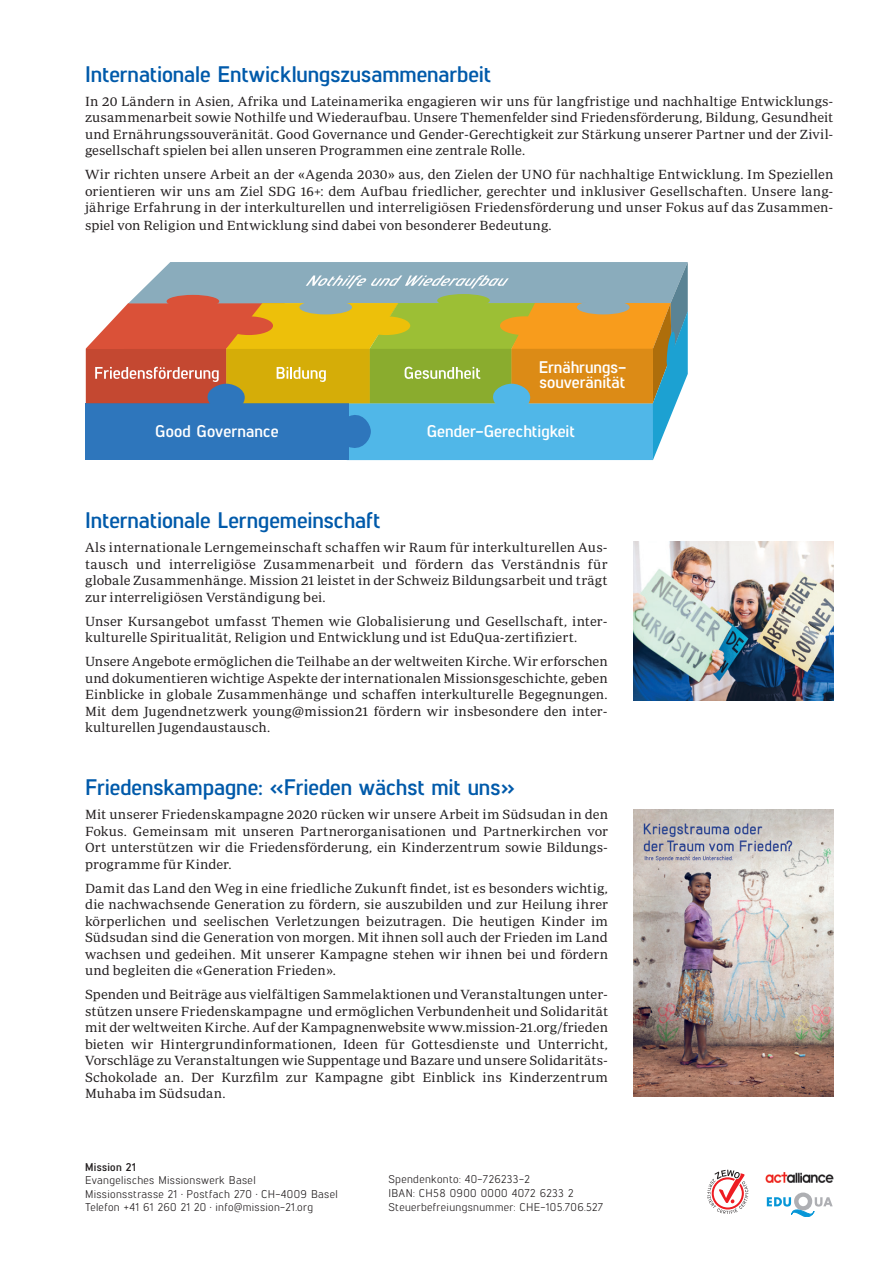
<style>
.page{position:relative;width:893px;height:1263px;background:#fff}
.page>*{position:absolute;margin:0;border:0;box-sizing:border-box;transform-origin:0 0}
.t1{font:700 22.5px "Lintel";letter-spacing:-.005em;color:#015aaa}
.t2{font:700 16.8px/15.1px "Lintel";color:#fff}
.t3{font:13.5px/16.5px "Periodico Text Lg";letter-spacing:.005em;color:#231f20;text-align:justify}
.t4{font:11.25px/13.5px "Lintel";letter-spacing:.03em;color:#231f20}
.t5{font:700 11.25px "Lintel";letter-spacing:.03em;color:#231f20}
.s1{font-weight:500}
</style>
<div class="page">
<img style="left:633px;top:542px;width:200px;height:158px">
<img style="left:634px;top:809px;width:199px;height:287px">
<svg style="left:86px;top:262px;width:602px;height:198px;background:#979e7f"></svg>
<svg style="left:707px;top:1170px;width:41px;height:44px"></svg>
<svg style="left:767px;top:1192px;width:66px;height:25px"></svg>
<img style="left:765px;top:1172px;width:68px;height:10px">
<h1 class="t1" style="left:85px;top:58px;width:408px">Internationale Entwicklungszusammenarbeit</h1>
<p class="t3" style="left:85px;top:93px;width:750px">In 20 Ländern in Asien, Afrika und Lateinamerika engagieren wir uns für langfristige und nachhaltige Entwicklungs&shy;zusammenarbeit sowie Nothilfe und Wiederaufbau. Unsere Themenfelder sind Friedensförderung, Bildung, Gesundheit und Ernährungssouveränität. Good Governance und Gender-Gerechtigkeit zur Stärkung unserer Partner und der Zivil&shy;gesellschaft spielen bei allen unseren Programmen eine zentrale Rolle.</p>
<p class="t3" style="left:85px;top:166px;width:750px">Wir richten unsere Arbeit an der «Agenda 2030» aus, den Zielen der UNO für nachhaltige Entwicklung. Im Speziellen orientieren wir uns am Ziel SDG 16+: dem Aufbau friedlicher, gerechter und inklusiver Gesellschaften. Unsere lang&shy;jährige Erfahrung in der interkulturellen und interreligiösen Friedensförderung und unser Fokus auf das Zusammen&shy;spiel von Religion und Entwicklung sind dabei von besonderer Bedeutung.</p>
<p class="t2" style="left:539px;top:358px;width:89px">Ernährungs&shy;souveränität</p>
<p class="t2" style="left:155px;top:422px;width:125px">Good Governance</p>
<p class="t2" style="left:427px;top:422px;width:150px">Gender-Gerechtigkeit</p>
<h1 class="t1" style="left:85px;top:505px;width:297px">Internationale Lerngemeinschaft</h1>
<p class="t3" style="left:85px;top:539px;width:524px">Als internationale Lerngemeinschaft schaffen wir Raum für interkulturellen Aus&shy;tausch und interreligiöse Zusammenarbeit und fördern das Verständnis für globale Zusammenhänge. Mission 21 leistet in der Schweiz Bildungsarbeit und trägt zur interreligiösen Verständigung bei.</p>
<p class="t3" style="left:85px;top:613px;width:524px">Unser Kursangebot umfasst Themen wie Globalisierung und Gesellschaft, inter&shy;kulturelle Spiritualität, Religion und Entwicklung und ist EduQua-zertifiziert.</p>
<p class="t3" style="left:85px;top:653px;width:524px">Unsere Angebote ermöglichen die Teilhabe an der weltweiten Kirche. Wir erforschen und dokumentieren wichtige Aspekte der internationalen Missionsgeschichte, geben Einblicke in globale Zusammenhänge und schaffen interkulturelle Begegnungen.<br>Mit dem Jugendnetzwerk young@mission21 fördern wir insbesondere den inter&shy;kulturellen Jugendaustausch.</p>
<h1 class="t1" style="left:85px;top:772px;width:431px">Friedenskampagne: «Frieden wächst mit uns»</h1>
<p class="t3" style="left:85px;top:806px;width:525px">Mit unserer Friedenskampagne 2020 rücken wir unsere Arbeit im Südsudan in den Fokus. Gemeinsam mit unseren Partnerorganisationen und Partnerkirchen vor Ort unterstützen wir die Friedensförderung, ein Kinderzentrum sowie Bildungs&shy;programme für Kinder.</p>
<p class="t3" style="left:85px;top:880px;width:525px">Damit das Land den Weg in eine friedliche Zukunft findet, ist es besonders wichtig, die nachwachsende Generation zu fördern, sie auszubilden und zur Heilung ihrer körperlichen und seelischen Verletzungen beizutragen. Die heutigen Kinder im Südsudan sind die Generation von morgen. Mit ihnen soll auch der Frieden im Land wachsen und gedeihen. Mit unserer Kampagne stehen wir ihnen bei und fördern und begleiten die «Generation Frieden».</p>
<p class="t3" style="left:85px;top:986px;width:525px">Spenden und Beiträge aus vielfältigen Sammelaktionen und Veranstaltungen unter&shy;stützen unsere Friedenskampagne und ermöglichen Verbundenheit und Solidarität mit der weltweiten Kirche. Auf der Kampagnenwebsite www.mission-21.org/frieden bieten wir Hintergrundinformationen, Ideen für Gottesdienste und Unterricht, Vorschläge zu Veranstaltungen wie Suppentage und Bazare und unsere Solidaritäts-Schokolade an. Der Kurzfilm zur Kampagne gibt Einblick ins Kinderzentrum Muhaba im Südsudan.</p>
<p class="t5" style="left:85px;top:1159px;width:52px">Mission 21</p>
<p class="t4" style="left:85px;top:1173px;width:254px">Evangelisches Missionswerk Basel<br>Missionsstrasse 21 <span class="s1">·</span> Postfach 270 <span class="s1">·</span> CH-4009 Basel<br>Telefon +41 61 260 21 20 <span class="s1">·</span> info@mission-21.org</p>
<p class="t4" style="left:388px;top:1172px;width:216px">Spendenkonto: 40-726233-2<br>IBAN: CH58 0900 0000 4072 6233 2<br>Steuerbefreiungsnummer: CHE-105.706.527</p>
</div>
